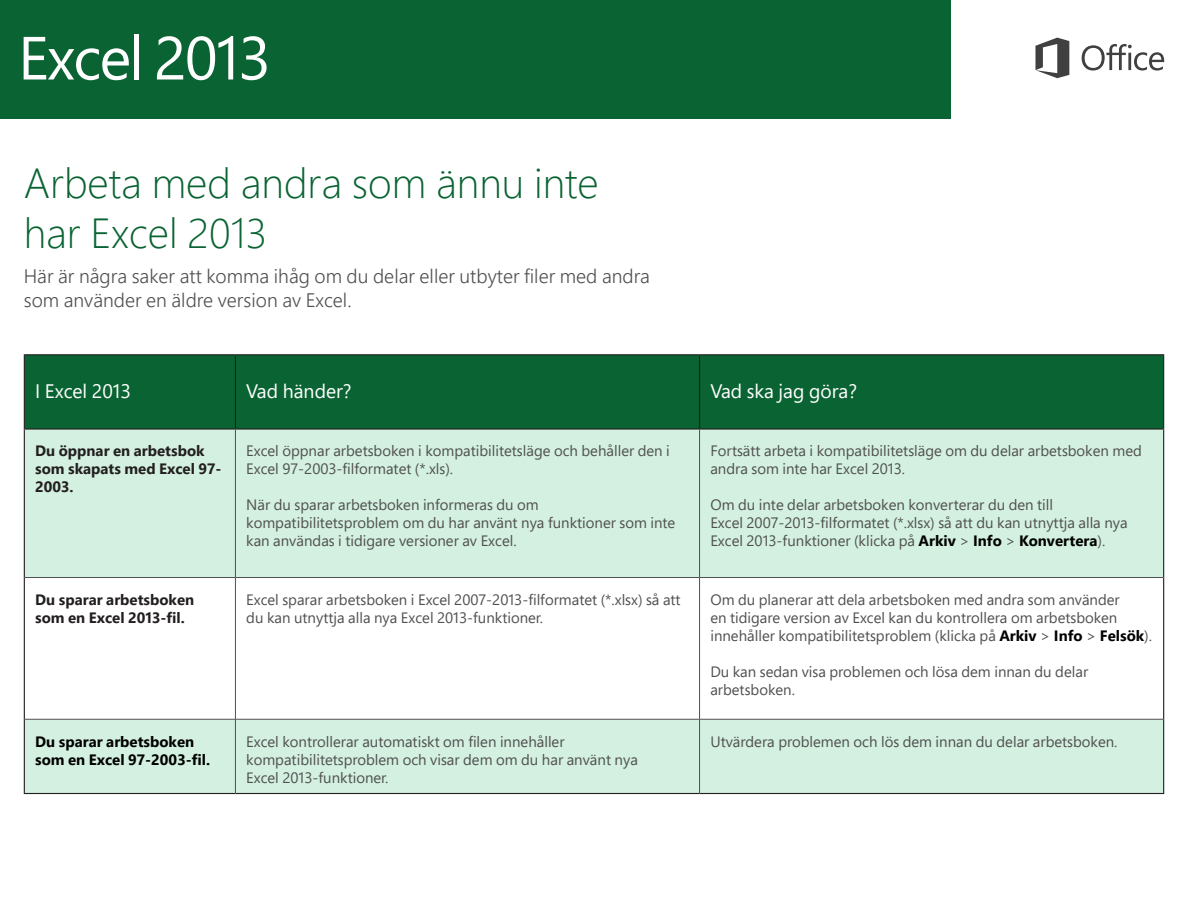
<style>
.page{position:relative;width:1188px;height:918px;background:#fff}
.page>*{position:absolute;margin:0;border:0;box-sizing:border-box;transform-origin:0 0}
.t1{font:300 42px/50.4px "Segoe Pro";color:#0a6332}
.t2{font:300 19.5px/23.4px "Segoe Pro";color:#505050}
.t3{font:19.5px "Segoe Pro";color:#fff}
.t4{font:15px/18px "Segoe Pro";color:#505050}
.t5{font:700 15px/18px "Segoe Pro";color:#231f20}
.t6{font:700 15px/18px "Segoe Pro";color:#000}
.s1{font-weight:700;color:#000}
</style>
<div class="page">
<div style="left:0;top:0;width:950px;height:119px;background:#0a6332"></div>
<svg style="left:1082px;top:44px;width:82px;height:27px"></svg>
<svg style="left:1035px;top:38px;width:34px;height:40px"></svg>
<svg style="left:24px;top:37px;width:105px;height:43px"></svg>
<div style="left:134px;top:34px;width:5px;height:46px;background:#fff"></div>
<svg style="left:157px;top:36px;width:76px;height:44px"></svg>
<svg style="left:242px;top:36px;width:25px;height:44px"></svg>
<div style="left:25px;top:355px;width:1138px;height:73px;background:#0a6332"></div>
<div style="left:25px;top:430px;width:1138px;height:363px;background:#d3f0e0"></div>
<svg style="left:25px;top:578px;width:1138px;height:141px"></svg>
<hr style="left:24px;top:430px;width:1px;height:148px;background:#231f20">
<hr style="left:1163px;top:430px;width:1px;height:148px;background:#231f20">
<hr style="left:24px;top:578px;width:1px;height:141px;background:#231f20">
<hr style="left:1163px;top:578px;width:1px;height:141px;background:#231f20">
<hr style="left:24px;top:719px;width:1px;height:74px;background:#231f20">
<hr style="left:1163px;top:719px;width:1px;height:74px;background:#231f20">
<hr style="left:24px;top:793px;width:211px;height:1px;background:#231f20">
<hr style="left:235px;top:793px;width:465px;height:1px;background:#231f20">
<hr style="left:700px;top:793px;width:464px;height:1px;background:#231f20">
<hr style="left:699px;top:430px;width:1px;height:147px;background:#505050">
<hr style="left:25px;top:577px;width:210px;height:1px;background:#505050">
<hr style="left:235px;top:577px;width:465px;height:1px;background:#505050">
<hr style="left:700px;top:577px;width:463px;height:1px;background:#505050">
<hr style="left:699px;top:578px;width:1px;height:141px;background:#505050">
<hr style="left:25px;top:719px;width:210px;height:1px;background:#505050">
<hr style="left:235px;top:719px;width:465px;height:1px;background:#505050">
<hr style="left:700px;top:719px;width:463px;height:1px;background:#505050">
<hr style="left:699px;top:719px;width:1px;height:74px;background:#505050">
<hr style="left:24px;top:354px;width:211px;height:1px;background:#231f20">
<hr style="left:24px;top:355px;width:1px;height:73px;background:#231f20">
<hr style="left:235px;top:354px;width:465px;height:1px;background:#231f20">
<hr style="left:235px;top:355px;width:1px;height:73px;background:#231f20">
<hr style="left:24px;top:428px;width:211px;height:2px;background:#231f20">
<hr style="left:700px;top:354px;width:464px;height:1px;background:#231f20">
<hr style="left:699px;top:355px;width:1px;height:73px;background:#231f20">
<hr style="left:1163px;top:355px;width:1px;height:73px;background:#231f20">
<hr style="left:235px;top:430px;width:1px;height:147px;background:#505050">
<hr style="left:235px;top:428px;width:465px;height:2px;background:#231f20">
<hr style="left:700px;top:428px;width:464px;height:2px;background:#231f20">
<hr style="left:235px;top:578px;width:1px;height:141px;background:#505050">
<hr style="left:235px;top:719px;width:1px;height:74px;background:#505050">
<h1 class="t1" style="left:24px;top:156px;width:577px">Arbeta med andra som ännu inte har Excel 2013</h1>
<h2 class="t2" style="left:24px;top:264px;width:628px">Här är några saker att komma ihåg om du delar eller utbyter filer med andra som använder en äldre version av Excel.</h2>
<h2 class="t3" style="left:35px;top:378px;width:97px">I Excel 2013</h2>
<h2 class="t3" style="left:246px;top:378px;width:107px">Vad händer?</h2>
<h2 class="t3" style="left:710px;top:378px;width:148px">Vad ska jag göra?</h2>
<p class="t5" style="left:35px;top:442px;width:188px">Du öppnar en arbetsbok som skapats med Excel 97-<br>2003.</p>
<p class="t4" style="left:246px;top:442px;width:425px">Excel öppnar arbetsboken i kompatibilitetsläge och behåller den i<br>Excel 97-2003-filformatet (*.xls).</p>
<p class="t4" style="left:246px;top:496px;width:431px">När du sparar arbetsboken informeras du om kompatibilitetsproblem om du har använt nya funktioner som inte kan användas i tidigare versioner av Excel.</p>
<p class="t4" style="left:710px;top:442px;width:433px">Fortsätt arbeta i kompatibilitetsläge om du delar arbetsboken med andra som inte har Excel 2013.</p>
<p class="t4" style="left:710px;top:496px;width:419px">Om du inte delar arbetsboken konverterar du den till<br>Excel 2007-2013-filformatet (*.xlsx) så att du kan utnyttja alla nya<br>Excel 2013-funktioner (klicka på <span class="s1">Arkiv</span> &gt; <span class="s1">Info</span> &gt; <span class="s1">Konvertera</span>).</p>
<p class="t5" style="left:35px;top:590px;width:161px">Du sparar arbetsboken som en Excel 2013-fil.</p>
<p class="t4" style="left:246px;top:590px;width:436px">Excel sparar arbetsboken i Excel 2007-2013-filformatet (*.xlsx) så att du kan utnyttja alla nya Excel 2013-funktioner.</p>
<p class="t4" style="left:710px;top:590px;width:443px">Om du planerar att dela arbetsboken med andra som använder<br>en tidigare version av Excel kan du kontrollera om arbetsboken innehåller kompatibilitetsproblem (klicka på <span class="s1">Arkiv</span> &gt; <span class="s1">Info</span> &gt; <span class="s1">Felsök</span>).</p>
<p class="t4" style="left:710px;top:662px;width:379px">Du kan sedan visa problemen och lösa dem innan du delar arbetsboken.</p>
<p class="t6" style="left:35px;top:732px;width:176px">Du sparar arbetsboken som en Excel 97-2003-fil.</p>
<p class="t4" style="left:246px;top:732px;width:393px">Excel kontrollerar automatiskt om filen innehåller kompatibilitetsproblem och visar dem om du har använt nya<br>Excel 2013-funktioner.</p>
<p class="t4" style="left:710px;top:732px;width:409px">Utvärdera problemen och lös dem innan du delar arbetsboken.</p>
</div>
